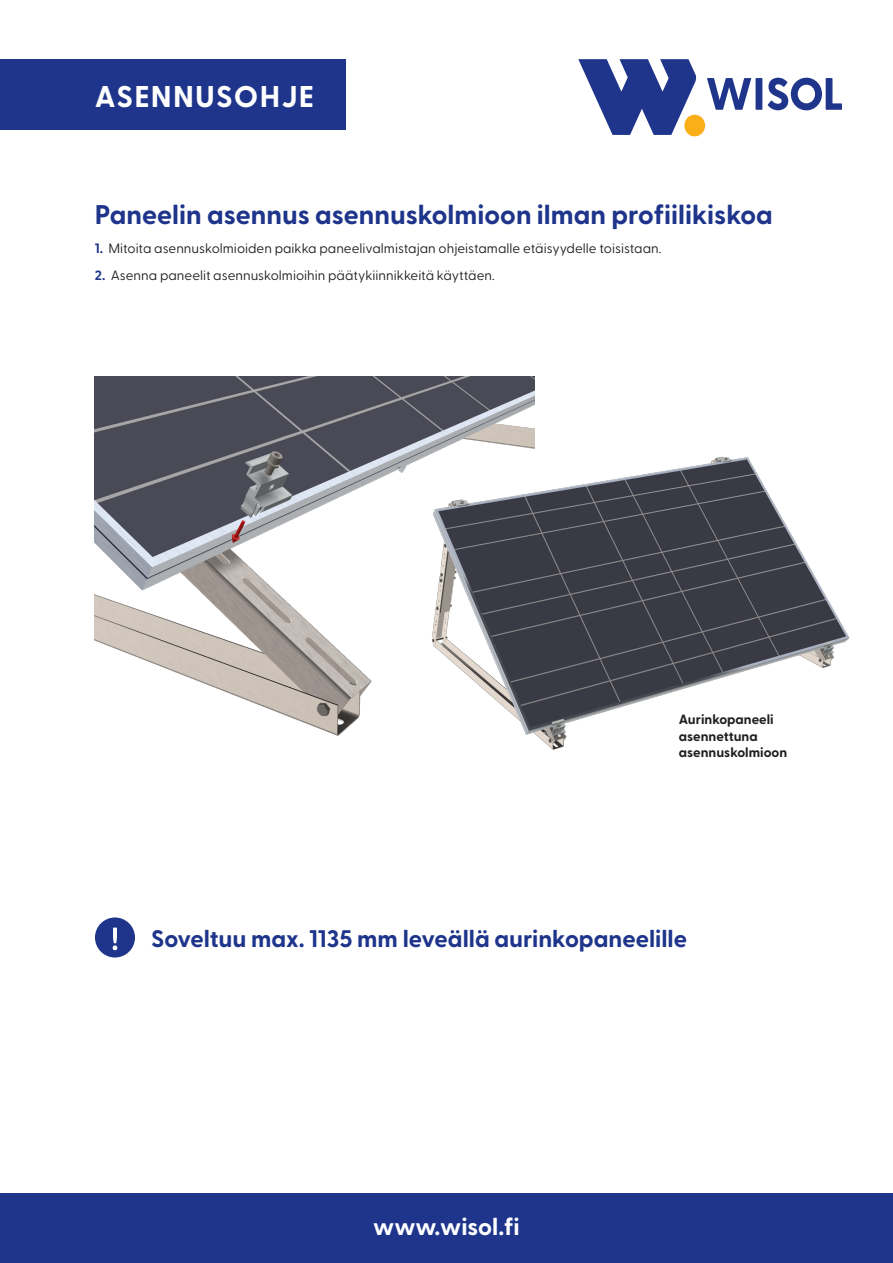
<style>
.page{position:relative;width:893px;height:1263px;background:#fff}
.page>*{position:absolute;margin:0;border:0;box-sizing:border-box;transform-origin:0 0}
.t1{font:700 30px "Greycliff CF";letter-spacing:.04em;color:#fff}
.t2{font:700 27px "Greycliff CF";color:#1e358b}
.t3{font:700 24px "Greycliff CF";color:#1e358b}
.t4{font:700 24px "Greycliff CF";color:#fff}
.t5{font:13.5px "Greycliff CF";color:#231f20}
.t6{font:700 13.5px/16.5px "Greycliff CF";color:#231f20}
.s1{font-weight:700;color:#1e358b}
</style>
<div class="page">
<div style="left:0;top:1194px;width:893px;height:69px;background:#1e358b"></div>
<div style="left:0;top:59px;width:346px;height:71px;background:#1e358b"></div>
<div style="left:756px;top:78px;width:6px;height:32px;background:#1e358b"></div>
<svg style="left:768px;top:78px;width:74px;height:32px"></svg>
<svg style="left:578px;top:59px;width:173px;height:77px"></svg>
<img style="left:95px;top:376px;width:439px;height:360px">
<img style="left:408px;top:451px;width:442px;height:299px">
<div style="left:95px;top:917px;width:40px;height:40px;background:#1e358b;border-radius:50%"></div>
<svg style="left:113px;top:928px;width:4px;height:22px"></svg>
<h1 class="t1" style="left:95px;top:74px;width:221px">ASENNUSOHJE</h1>
<h2 class="t2" style="left:95px;top:194px;width:679px">Paneelin asennus asennuskolmioon ilman profiilikiskoa</h2>
<p class="t5" style="left:95px;top:238px;width:568px"><span class="s1">1.</span> Mitoita asennuskolmioiden paikka paneelivalmistajan ohjeistamalle etäisyydelle toisistaan.</p>
<p class="t5" style="left:95px;top:265px;width:401px"><span class="s1">2.</span> Asenna paneelit asennuskolmioihin päätykiinnikkeitä käyttäen.</p>
<p class="t6" style="left:679px;top:711px;width:110px">Aurinkopaneeli asennettuna asennuskolmioon</p>
<h3 class="t3" style="left:151px;top:921px;width:537px">Soveltuu max. 1135 mm leveällä aurinkopaneelille</h3>
<h3 class="t4" style="left:373px;top:1209px;width:148px">www.wisol.fi</h3>
</div>
